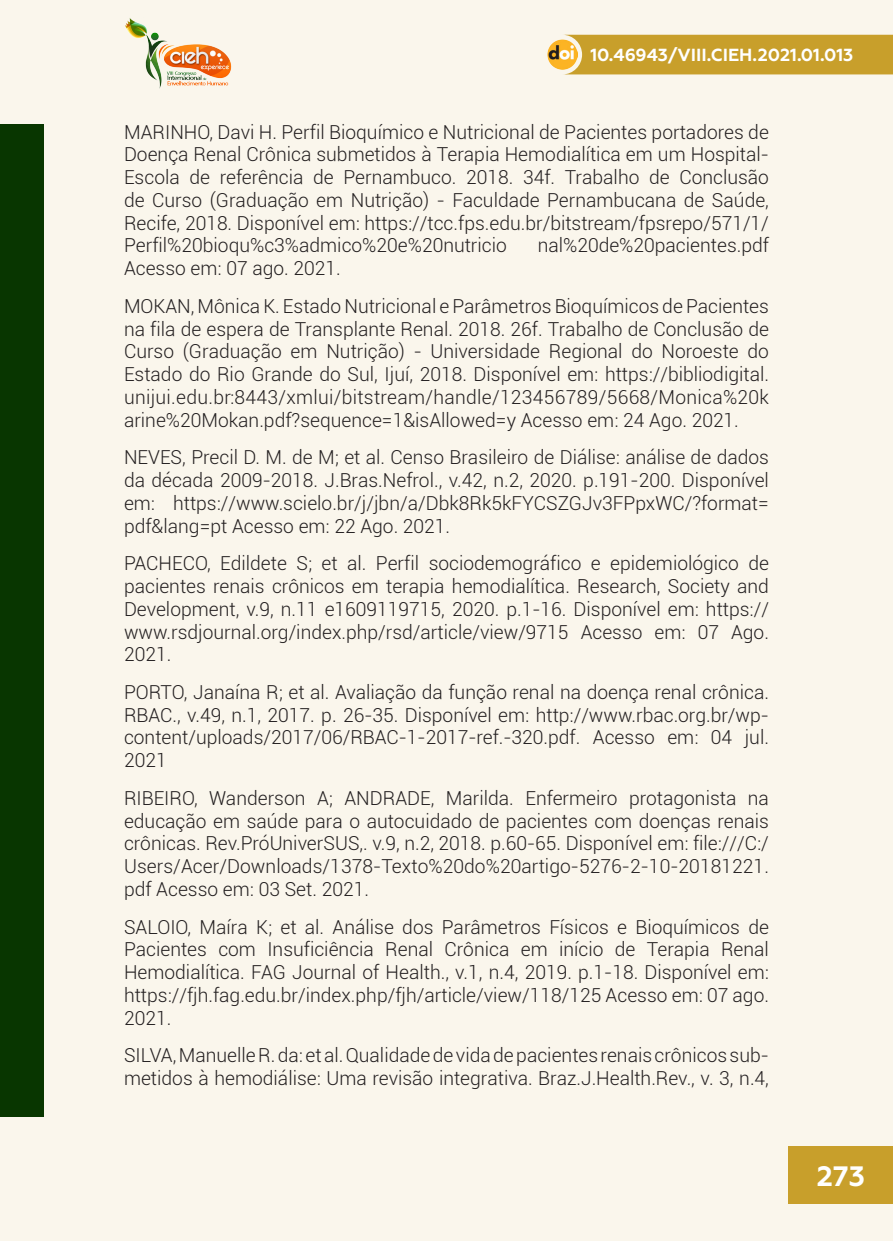
<style>
.page{position:relative;width:893px;height:1241px;background:#fff}
.page>*{position:absolute;margin:0;border:0;box-sizing:border-box;transform-origin:0 0}
.t1{font:700 28px "Geometria";color:#fff}
._13_REFERENCIAS{font:300 19.25px/22.8px "Roboto";color:#231f20;text-align:justify}
.t2{font:700 17.5px "Geometria";color:#fff}
</style>
<div class="page">
<div style="left:0;top:0;width:893px;height:1240px;background:#faf6ec"></div>
<div style="left:0;top:124px;width:44px;height:992px;background:#083600"></div>
<div style="left:562px;top:35px;width:331px;height:39px;background:#c89f2b"></div>
<img style="left:547px;top:40px;width:30px;height:29px">
<div style="left:789px;top:1145px;width:104px;height:58px;background:#c89f2b"></div>
<img style="left:125px;top:18px;width:107px;height:71px">
<p class="t2" style="left:590px;top:45px;width:264px">10.46943/VIII.CIEH.2021.01.013</p>
<p class="_13_REFERENCIAS" style="left:124px;top:120px;width:646px">MARINHO, Davi H. Perfil Bioquímico e Nutricional de Pacientes portadores de Doença Renal Crônica submetidos à Terapia Hemodialítica em um Hospital-Escola de referência de Pernambuco. 2018. 34f. Trabalho de Conclusão de Curso (Graduação em Nutrição) - Faculdade Pernambucana de Saúde, Recife, 2018. Disponível em: https://tcc.fps.edu.br/bitstream/fpsrepo/571/1/ Perfil%20bioqu%c3%admico%20e%20nutricio</p>
<p class="_13_REFERENCIAS" style="left:538px;top:233px;width:233px">nal%20de%20pacientes.pdf</p>
<p class="_13_REFERENCIAS" style="left:124px;top:256px;width:218px">Acesso em: 07 ago. 2021.</p>
<p class="_13_REFERENCIAS" style="left:124px;top:294px;width:646px">MOKAN, Mônica K. Estado Nutricional e Parâmetros Bioquímicos de Pacientes na fila de espera de Transplante Renal. 2018. 26f. Trabalho de Conclusão de Curso (Graduação em Nutrição) - Universidade Regional do Noroeste do Estado do Rio Grande do Sul, Ijuí, 2018. Disponível em: https://bibliodigital. unijui.edu.br:8443/xmlui/bitstream/handle/123456789/5668/Monica%20k arine%20Mokan.pdf?sequence=1&amp;isAllowed=y Acesso em: 24 Ago. 2021.</p>
<p class="_13_REFERENCIAS" style="left:124px;top:445px;width:646px">NEVES, Precil D. M. de M; et al. Censo Brasileiro de Diálise: análise de dados da década 2009-2018. J.Bras.Nefrol., v.42, n.2, 2020. p.191-200. Disponível em: https://www.scielo.br/j/jbn/a/Dbk8Rk5kFYCSZGJv3FPpxWC/?format= pdf&amp;lang=pt Acesso em: 22 Ago. 2021.</p>
<p class="_13_REFERENCIAS" style="left:124px;top:551px;width:646px">PACHECO, Edildete S; et al. Perfil sociodemográfico e epidemiológico de pacientes renais crônicos em terapia hemodialítica. Research, Society and Development, v.9, n.11 e1609119715, 2020. p.1-16. Disponível em: https:// www.rsdjournal.org/index.php/rsd/article/view/9715</p>
<p class="_13_REFERENCIAS" style="left:581px;top:619px;width:190px">Acesso em: 07 Ago.</p>
<p class="_13_REFERENCIAS" style="left:124px;top:642px;width:49px">2021.</p>
<p class="_13_REFERENCIAS" style="left:124px;top:680px;width:646px">PORTO, Janaína R; et al. Avaliação da função renal na doença renal crônica.<br>RBAC., v.49, n.1, 2017. p. 26-35. Disponível em: http://www.rbac.org.br/wp&shy;content/uploads/2017/06/RBAC-1-2017-ref.-320.pdf. Acesso em: 04 jul.<br>2021</p>
<p class="_13_REFERENCIAS" style="left:124px;top:786px;width:646px">RIBEIRO, Wanderson A; ANDRADE, Marilda. Enfermeiro protagonista na educação em saúde para o autocuidado de pacientes com doenças renais crônicas. Rev.PróUniverSUS,. v.9, n.2, 2018. p.60-65. Disponível em: file:///C:/ Users/Acer/Downloads/1378-Texto%20do%20artigo-5276-2-10-20181221. pdf Acesso em: 03 Set. 2021.</p>
<p class="_13_REFERENCIAS" style="left:124px;top:914px;width:646px">SALOIO, Maíra K; et al. Análise dos Parâmetros Físicos e Bioquímicos de Pacientes com Insuficiência Renal Crônica em início de Terapia Renal Hemodialítica. FAG Journal of Health., v.1, n.4, 2019. p.1-18. Disponível em: https://fjh.fag.edu.br/index.php/fjh/article/view/118/125 Acesso em: 07 ago.<br>2021.</p>
<p class="_13_REFERENCIAS" style="left:124px;top:1043px;width:646px">SILVA, Manuelle R. da: et al. Qualidade de vida de pacientes renais crônicos sub&shy;metidos à hemodiálise: Uma revisão integrativa. Braz.J.Health.Rev., v. 3, n.4,</p>
<h1 class="t1" style="left:817px;top:1158px;width:50px">273</h1>
</div>
